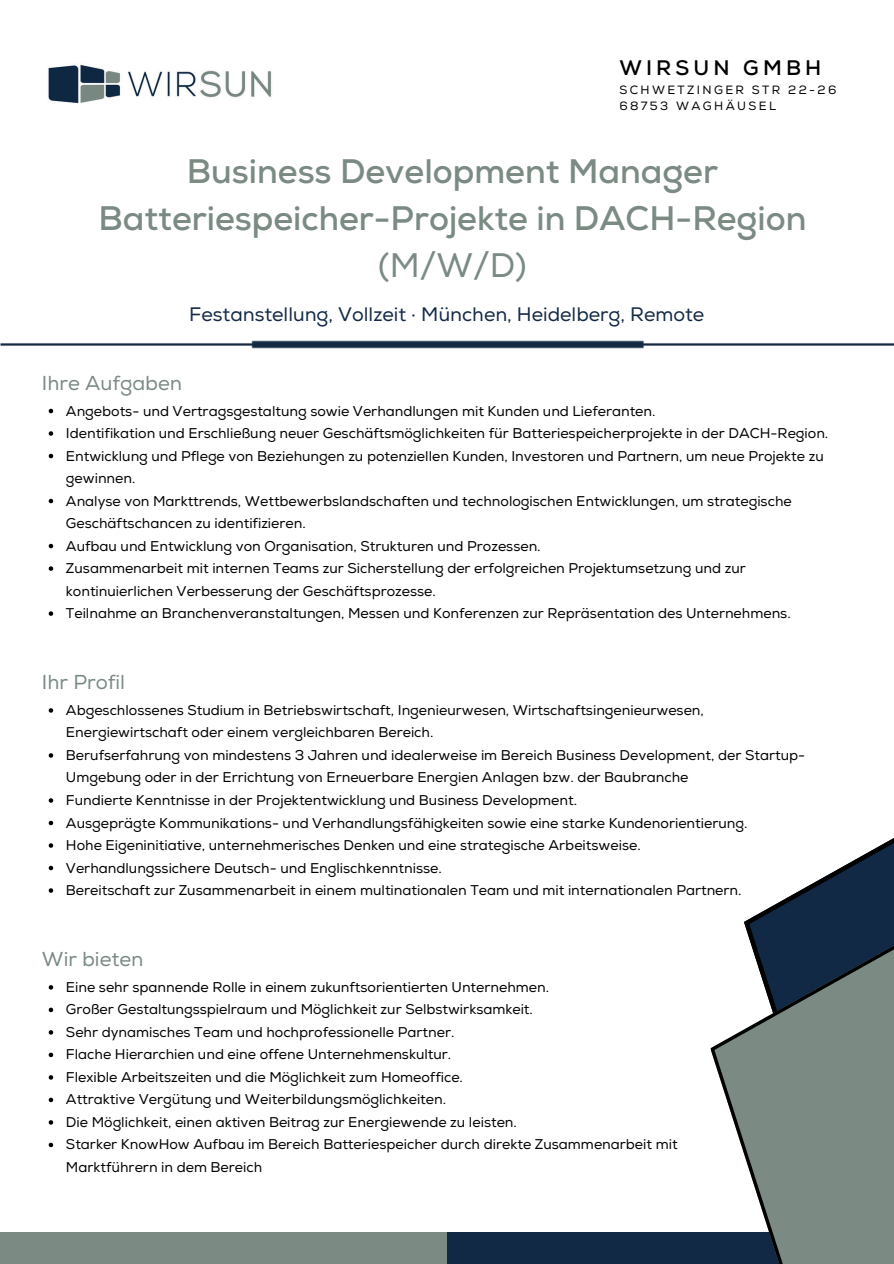
<style>
.page{position:relative;width:894px;height:1264px;background:#fff}
.page>*{position:absolute;margin:0;border:0;box-sizing:border-box;transform-origin:0 0}
.t1{font:700 33.9px/47.2px "Nexa";color:#7b8b83;text-align:center}
.t2{font:700 21px "Nexa";letter-spacing:.2em;color:#000}
.t3{font:20.1px "Nexa";color:#7b8b83}
.t4{font:19.5px "Nexa";color:#122945}
.t5{font:14.1px/22.5px "Nexa";color:#000}
.t6{font:12px/15.8px "Nexa";letter-spacing:.2em;color:#000}
.s1{font-weight:400}
</style>
<div class="page">
<img style="left:0;top:340px;width:893px;height:9px">
<div style="left:1px;top:1231px;width:446px;height:32px;background:#7b8b83"></div>
<div style="left:447px;top:1231px;width:446px;height:32px;background:#122945"></div>
<img style="left:48px;top:64px;width:224px;height:40px">
<svg style="left:799px;top:838px;width:94px;height:53px"></svg>
<svg style="left:49px;top:409px;width:4px;height:4px"></svg>
<svg style="left:49px;top:431px;width:4px;height:5px"></svg>
<svg style="left:49px;top:454px;width:4px;height:4px"></svg>
<svg style="left:49px;top:499px;width:4px;height:4px"></svg>
<svg style="left:49px;top:544px;width:4px;height:4px"></svg>
<svg style="left:49px;top:566px;width:4px;height:5px"></svg>
<svg style="left:49px;top:611px;width:4px;height:5px"></svg>
<svg style="left:49px;top:708px;width:4px;height:4px"></svg>
<svg style="left:49px;top:753px;width:4px;height:4px"></svg>
<svg style="left:49px;top:798px;width:4px;height:4px"></svg>
<svg style="left:49px;top:820px;width:4px;height:5px"></svg>
<svg style="left:49px;top:843px;width:4px;height:4px"></svg>
<svg style="left:49px;top:865px;width:4px;height:5px"></svg>
<svg style="left:49px;top:888px;width:4px;height:4px"></svg>
<svg style="left:49px;top:985px;width:4px;height:4px"></svg>
<svg style="left:49px;top:1007px;width:4px;height:5px"></svg>
<svg style="left:49px;top:1030px;width:4px;height:4px"></svg>
<svg style="left:49px;top:1052px;width:4px;height:5px"></svg>
<svg style="left:49px;top:1075px;width:4px;height:4px"></svg>
<svg style="left:49px;top:1097px;width:4px;height:5px"></svg>
<svg style="left:49px;top:1120px;width:4px;height:4px"></svg>
<svg style="left:49px;top:1142px;width:4px;height:5px"></svg>
<svg style="left:710px;top:891px;width:183px;height:372px"></svg>
<p class="t2" style="left:619px;top:56px;width:203px">WIRSUN GMBH</p>
<h1 class="t6" style="left:619px;top:83px;width:218px">SCHWETZINGER STR 22-26<br>68753 WAGHÄUSEL</h1>
<h2 class="t1" style="left:98px;top:148px;width:709px">Business Development Manager<br>Batteriespeicher-Projekte in DACH-Region <span class="s1">(M/W/D)</span></h2>
<p class="t4" style="left:189px;top:303px;width:516px">Festanstellung, Vollzeit · München, Heidelberg, Remote</p>
<h2 class="t3" style="left:42px;top:371px;width:142px">Ihre Aufgaben</h2>
<p class="t5" style="left:66px;top:400px;width:591px">Angebots- und Vertragsgestaltung sowie Verhandlungen mit Kunden und Lieferanten.</p>
<p class="t5" style="left:66px;top:422px;width:763px">Identifikation und Erschließung neuer Geschäftsmöglichkeiten für Batteriespeicherprojekte in der DACH-Region.</p>
<p class="t5" style="left:66px;top:445px;width:759px">Entwicklung und Pflege von Beziehungen zu potenziellen Kunden, Investoren und Partnern, um neue Projekte zu gewinnen.</p>
<p class="t5" style="left:66px;top:490px;width:727px">Analyse von Markttrends, Wettbewerbslandschaften und technologischen Entwicklungen, um strategische<br>Geschäftschancen zu identifizieren.</p>
<p class="t5" style="left:66px;top:535px;width:476px">Aufbau und Entwicklung von Organisation, Strukturen und Prozessen.</p>
<p class="t5" style="left:66px;top:557px;width:681px">Zusammenarbeit mit internen Teams zur Sicherstellung der erfolgreichen Projektumsetzung und zur kontinuierlichen Verbesserung der Geschäftsprozesse.</p>
<p class="t5" style="left:66px;top:602px;width:726px">Teilnahme an Branchenveranstaltungen, Messen und Konferenzen zur Repräsentation des Unternehmens.</p>
<h2 class="t3" style="left:42px;top:670px;width:85px">Ihr Profil</h2>
<p class="t5" style="left:66px;top:699px;width:639px">Abgeschlossenes Studium in Betriebswirtschaft, Ingenieurwesen, Wirtschaftsingenieurwesen,<br>Energiewirtschaft oder einem vergleichbaren Bereich.</p>
<p class="t5" style="left:66px;top:744px;width:740px">Berufserfahrung von mindestens 3 Jahren und idealerweise im Bereich Business Development, der Startup-<br>Umgebung oder in der Errichtung von Erneuerbare Energien Anlagen bzw. der Baubranche</p>
<p class="t5" style="left:66px;top:789px;width:512px">Fundierte Kenntnisse in der Projektentwicklung und Business Development.</p>
<p class="t5" style="left:66px;top:811px;width:682px">Ausgeprägte Kommunikations- und Verhandlungsfähigkeiten sowie eine starke Kundenorientierung.</p>
<p class="t5" style="left:66px;top:834px;width:576px">Hohe Eigeninitiative, unternehmerisches Denken und eine strategische Arbeitsweise.</p>
<p class="t5" style="left:66px;top:856px;width:377px">Verhandlungssichere Deutsch- und Englischkenntnisse.</p>
<p class="t5" style="left:66px;top:879px;width:677px">Bereitschaft zur Zusammenarbeit in einem multinationalen Team und mit internationalen Partnern.</p>
<h2 class="t3" style="left:42px;top:947px;width:103px">Wir bieten</h2>
<p class="t5" style="left:66px;top:976px;width:484px">Eine sehr spannende Rolle in einem zukunftsorientierten Unternehmen.</p>
<p class="t5" style="left:66px;top:998px;width:468px">Großer Gestaltungsspielraum und Möglichkeit zur Selbstwirksamkeit.</p>
<p class="t5" style="left:66px;top:1021px;width:390px">Sehr dynamisches Team und hochprofessionelle Partner.</p>
<p class="t5" style="left:66px;top:1043px;width:387px">Flache Hierarchien und eine offene Unternehmenskultur.</p>
<p class="t5" style="left:66px;top:1066px;width:398px">Flexible Arbeitszeiten und die Möglichkeit zum Homeoffice.</p>
<p class="t5" style="left:66px;top:1088px;width:381px">Attraktive Vergütung und Weiterbildungsmöglichkeiten.</p>
<p class="t5" style="left:66px;top:1111px;width:452px">Die Möglichkeit, einen aktiven Beitrag zur Energiewende zu leisten.</p>
<p class="t5" style="left:66px;top:1133px;width:613px">Starker KnowHow Aufbau im Bereich Batteriespeicher durch direkte Zusammenarbeit mit<br>Marktführern in dem Bereich</p>
</div>
